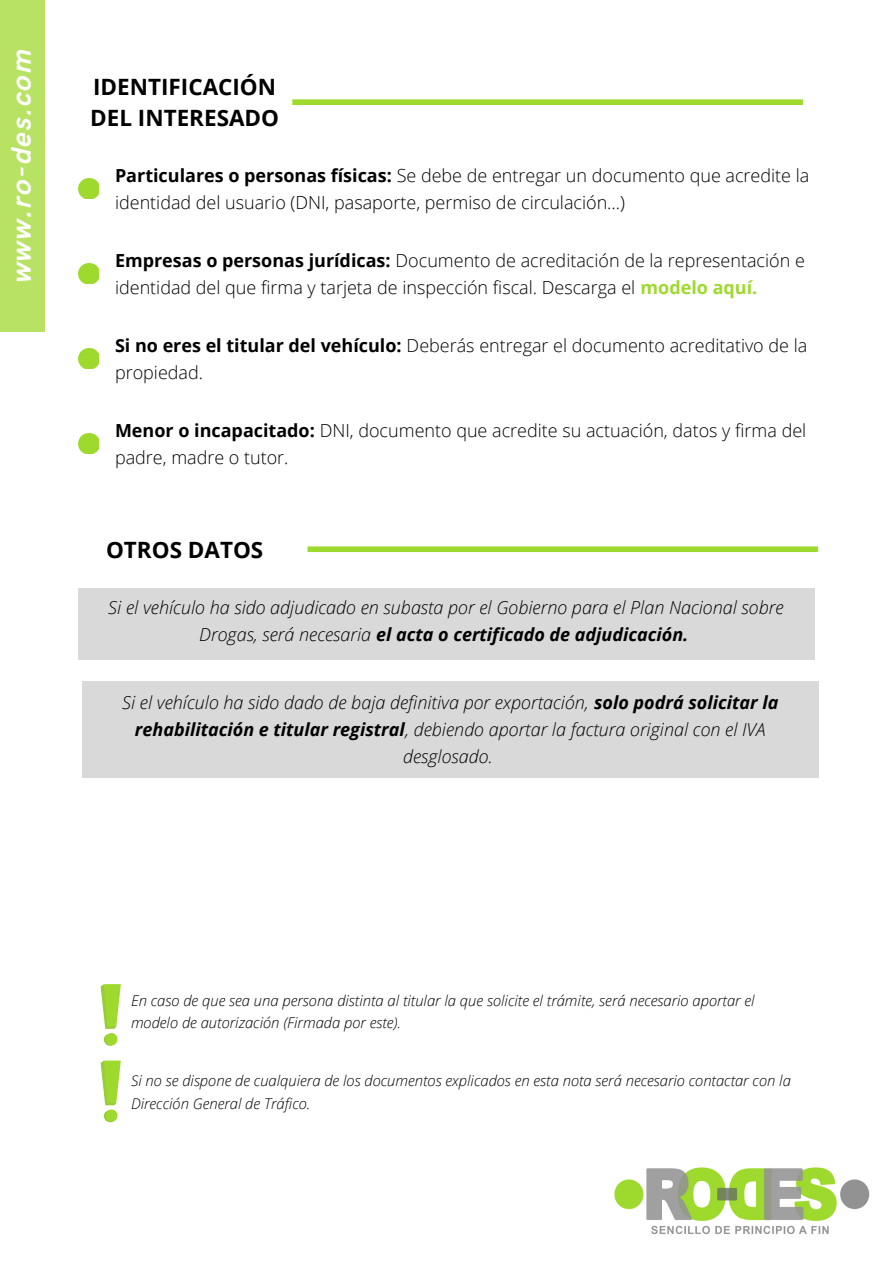
<style>
.page{position:relative;width:893px;height:1264px;background:#fff}
.page>*{position:absolute;margin:0;border:0;box-sizing:border-box;transform-origin:0 0}
.t1{font:italic 700 28.5px "HK Grotesk";color:#fff}
.t2{font:700 22.5px/30.3px "Open Sans";color:#000}
.t3{font:300 18px/27px "Open Sans";color:#000}
.t4{font:italic 300 18px/27px "Open Sans";color:#000;text-align:center}
.t5{font:italic 300 14.85px/22.5px "Open Sans";color:#000}
.s1{font-weight:700}
.s2{font-weight:700;color:#9ed92d}
</style>
<div class="page">
<img style="left:614px;top:1167px;width:256px;height:68px">
<div style="left:292px;top:99px;width:510px;height:6px;background:#9ed92d"></div>
<svg style="left:78px;top:178px;width:21px;height:21px"></svg>
<svg style="left:78px;top:263px;width:21px;height:21px"></svg>
<svg style="left:78px;top:348px;width:21px;height:21px"></svg>
<svg style="left:78px;top:433px;width:21px;height:21px"></svg>
<div style="left:307px;top:546px;width:511px;height:6px;background:#9ed92d"></div>
<div style="left:78px;top:588px;width:736px;height:71px;background:#d9d9d9"></div>
<div style="left:82px;top:681px;width:736px;height:96px;background:#d9d9d9"></div>
<svg style="left:101px;top:984px;width:20px;height:61px"></svg>
<svg style="left:101px;top:1060px;width:20px;height:62px"></svg>
<div style="left:0;top:0;width:45px;height:332px;background:#b7e264"></div>
<h1 class="t1" style="left:5px;top:283px;width:236px;rotate:-90deg">www.ro-des.com</h1>
<p class="t2" style="left:90px;top:72px;width:190px">IDENTIFICACIÓN<br>DEL INTERESADO</p>
<p class="t3" style="left:115px;top:162px;width:695px"><span class="s1">Particulares o personas físicas:</span> Se debe de entregar un documento que acredite la identidad del usuario (DNI, pasaporte, permiso de circulación...)</p>
<p class="t3" style="left:115px;top:246px;width:691px"><span class="s1">Empresas o personas jurídicas:</span> Documento de acreditación de la representación e identidad del que firma y tarjeta de inspección fiscal. Descarga el <span class="s2">modelo aquí.</span></p>
<p class="t3" style="left:115px;top:331px;width:693px"><span class="s1">Si no eres el titular del vehículo:</span> Deberás entregar el documento acreditativo de la propiedad.</p>
<p class="t3" style="left:115px;top:416px;width:692px"><span class="s1">Menor o incapacitado:</span> DNI, documento que acredite su actuación, datos y firma del padre, madre o tutor.</p>
<p class="t2" style="left:106px;top:534px;width:159px">OTROS DATOS</p>
<p class="t4" style="left:108px;top:594px;width:676px">Si el vehículo ha sido adjudicado en subasta por el Gobierno para el Plan Nacional sobre<br>Drogas, será necesaria <span class="s1">el acta o certificado de adjudicación.</span></p>
<p class="t4" style="left:122px;top:688px;width:657px">Si el vehículo ha sido dado de baja definitiva por exportación, <span class="s1">solo podrá solicitar la rehabilitación e titular registral</span>, debiendo aportar la factura original con el IVA desglosado.</p>
<p class="t5" style="left:131px;top:988px;width:625px">En caso de que sea una persona distinta al titular la que solicite el trámite, será necesario aportar el modelo de autorización (Firmada por este).</p>
<p class="t5" style="left:131px;top:1069px;width:661px">Si no se dispone de cualquiera de los documentos explicados en esta nota será necesario contactar con la<br>Dirección General de Tráfico.</p>
</div>
